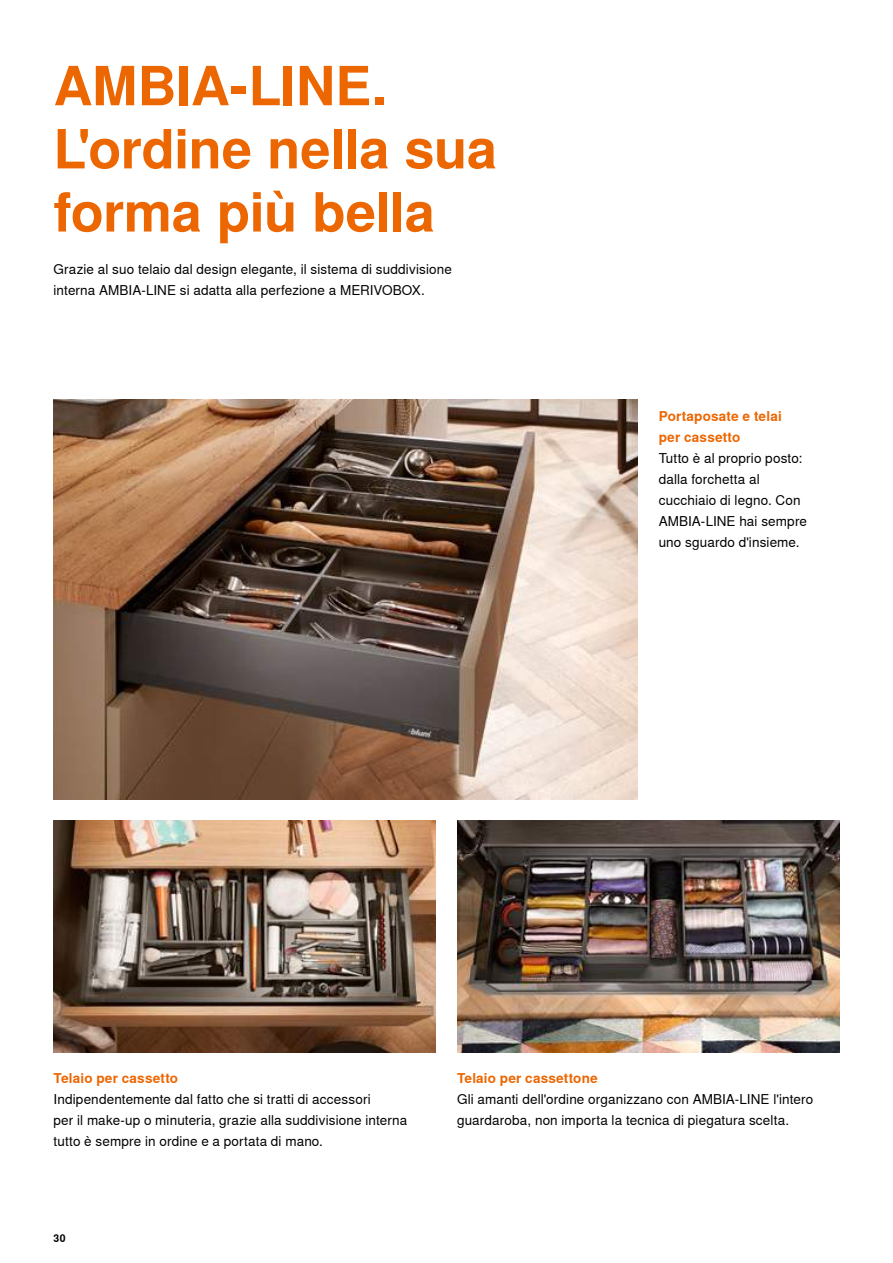
<style>
.page{position:relative;width:893px;height:1263px;background:#fff}
.page>*{position:absolute;margin:0;border:0;box-sizing:border-box;transform-origin:0 0}
.t1{font:700 54px/63.2px "Nimbus Sans Global";letter-spacing:-.005em;color:#ec6602}
.t2{font:13.5px/21px "Nimbus Sans Global";letter-spacing:.01em;color:#000}
.t3{font:700 13.5px/21px "Nimbus Sans Global";letter-spacing:.015em;color:#ec6602}
.t4{font:700 10.5px "Nimbus Sans Global";color:#000}
</style>
<div class="page">
<img style="left:54px;top:400px;width:584px;height:400px">
<img style="left:457px;top:821px;width:382px;height:231px">
<img style="left:54px;top:821px;width:382px;height:231px">
<h1 class="t1" style="left:54px;top:55px;width:445px">AMBIA-LINE.<br>L'ordine nella sua forma più bella</h1>
<p class="t2" style="left:54px;top:258px;width:400px">Grazie al suo telaio dal design elegante, il sistema di suddivisione interna AMBIA-LINE si adatta alla perfezione a MERIVOBOX.</p>
<p class="t3" style="left:659px;top:406px;width:125px">Portaposate e telai per cassetto</p>
<p class="t2" style="left:659px;top:448px;width:150px">Tutto è al proprio posto: dalla forchetta al cucchiaio di legno. Con<br>AMBIA-LINE hai sempre uno sguardo d'insieme.</p>
<p class="t3" style="left:54px;top:1068px;width:126px">Telaio per cassetto</p>
<p class="t2" style="left:54px;top:1089px;width:355px">Indipendentemente dal fatto che si tratti di accessori<br>per il make-up o minuteria, grazie alla suddivisione interna tutto è sempre in ordine e a portata di mano.</p>
<p class="t4" style="left:54px;top:1232px;width:14px">30</p>
<p class="t3" style="left:457px;top:1068px;width:142px">Telaio per cassettone</p>
<p class="t2" style="left:457px;top:1089px;width:358px">Gli amanti dell'ordine organizzano con AMBIA-LINE l'intero guardaroba, non importa la tecnica di piegatura scelta.</p>
</div>
